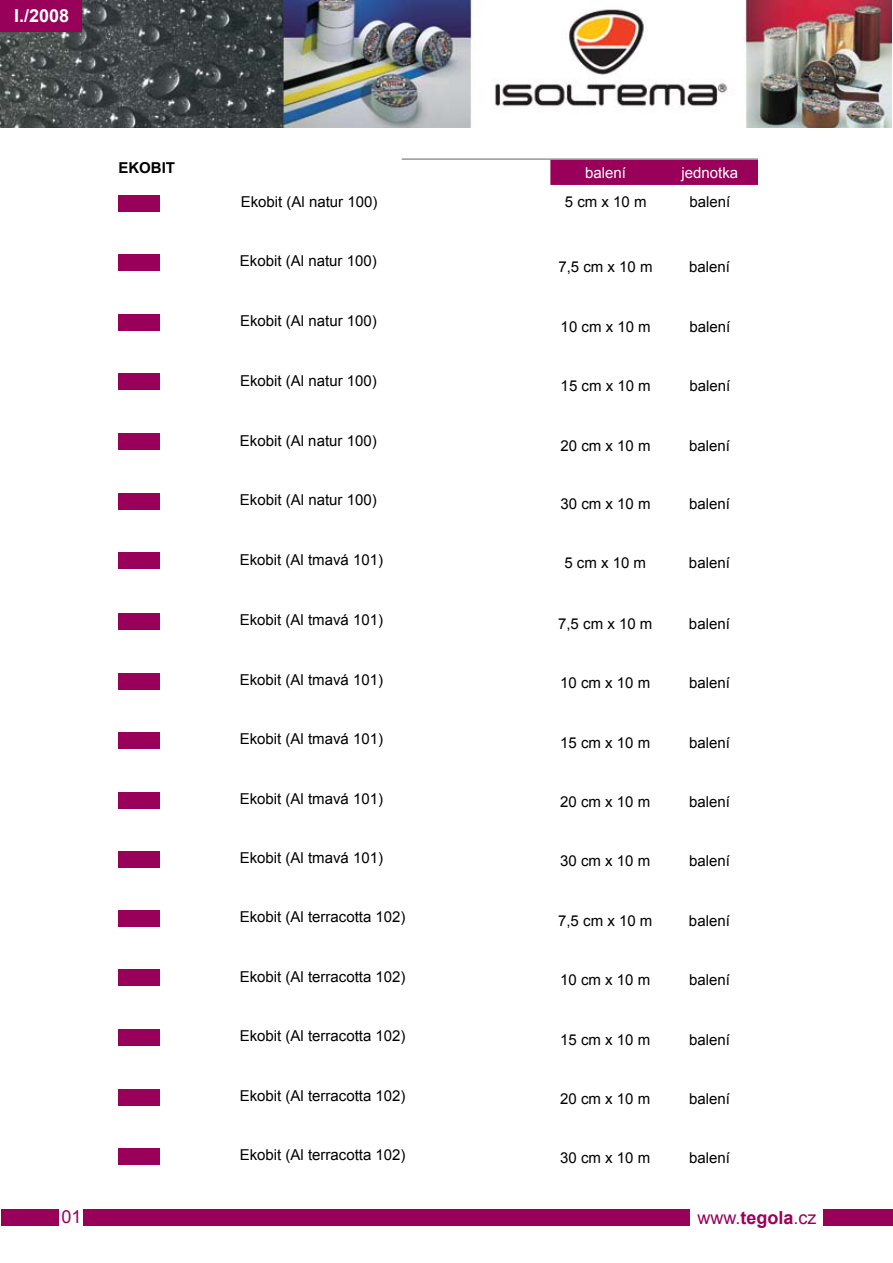
<style>
.page{position:relative;width:893px;height:1263px;background:#fff}
.page>*{position:absolute;margin:0;border:0;box-sizing:border-box;transform-origin:0 0}
.t1{font:18px "Arial";color:#98005a}
.t2{font:700 18px "Arial";color:#fff}
.t3{font:15px "Arial";color:#000}
.t4{font:15px "Arial";color:#fff}
.t5{font:700 15px "Arial";color:#000}
.s1{font-weight:700}
</style>
<div class="page">
<div style="left:119px;top:254px;width:41px;height:16px;background:#98005a"></div>
<div style="left:118px;top:195px;width:41px;height:17px;background:#98005a"></div>
<div style="left:550px;top:160px;width:208px;height:25px;background:#98005a"></div>
<div style="left:119px;top:434px;width:41px;height:16px;background:#98005a"></div>
<div style="left:119px;top:374px;width:41px;height:16px;background:#98005a"></div>
<div style="left:119px;top:493px;width:41px;height:17px;background:#98005a"></div>
<hr style="left:402px;top:158px;width:491px;height:2px;background:#939598">
<div style="left:118px;top:553px;width:41px;height:16px;background:#98005a"></div>
<div style="left:118px;top:613px;width:41px;height:17px;background:#98005a"></div>
<div style="left:118px;top:673px;width:41px;height:16px;background:#98005a"></div>
<div style="left:119px;top:314px;width:41px;height:17px;background:#98005a"></div>
<div style="left:84px;top:1209px;width:606px;height:16px;background:#98005a"></div>
<div style="left:823px;top:1209px;width:70px;height:16px;background:#98005a"></div>
<div style="left:1px;top:1209px;width:57px;height:16px;background:#98005a"></div>
<div style="left:118px;top:732px;width:41px;height:17px;background:#98005a"></div>
<div style="left:118px;top:792px;width:41px;height:16px;background:#98005a"></div>
<img style="left:0;top:0;width:892px;height:127px">
<div style="left:118px;top:851px;width:41px;height:16px;background:#98005a"></div>
<div style="left:118px;top:910px;width:41px;height:17px;background:#98005a"></div>
<div style="left:118px;top:970px;width:41px;height:16px;background:#98005a"></div>
<div style="left:118px;top:1029px;width:41px;height:17px;background:#98005a"></div>
<div style="left:118px;top:1089px;width:41px;height:16px;background:#98005a"></div>
<div style="left:118px;top:1148px;width:41px;height:16px;background:#98005a"></div>
<div style="left:0;top:0;width:82px;height:31px;background:#98005a"></div>
<div style="left:758px;top:153px;width:135px;height:1038px;background:#fff"></div>
<p class="t2" style="left:14px;top:4px;width:57px">I./2008</p>
<p class="t5" style="left:118px;top:158px;width:58px">EKOBIT</p>
<p class="t3" style="left:241px;top:192px;width:138px">Ekobit (Al natur 100)</p>
<p class="t4" style="left:585px;top:163px;width:42px">balení</p>
<p class="t4" style="left:681px;top:163px;width:58px">jednotka</p>
<p class="t3" style="left:565px;top:192px;width:83px">5 cm x 10 m</p>
<p class="t3" style="left:689px;top:192px;width:42px">balení</p>
<p class="t3" style="left:240px;top:251px;width:138px">Ekobit (Al natur 100)</p>
<p class="t3" style="left:558px;top:257px;width:96px">7,5 cm x 10 m</p>
<p class="t3" style="left:689px;top:257px;width:42px">balení</p>
<p class="t3" style="left:240px;top:311px;width:138px">Ekobit (Al natur 100)</p>
<p class="t3" style="left:561px;top:317px;width:92px">10 cm x 10 m</p>
<p class="t3" style="left:689px;top:317px;width:42px">balení</p>
<p class="t3" style="left:240px;top:371px;width:138px">Ekobit (Al natur 100)</p>
<p class="t3" style="left:561px;top:376px;width:92px">15 cm x 10 m</p>
<p class="t3" style="left:689px;top:376px;width:42px">balení</p>
<p class="t3" style="left:240px;top:431px;width:138px">Ekobit (Al natur 100)</p>
<p class="t3" style="left:560px;top:436px;width:92px">20 cm x 10 m</p>
<p class="t3" style="left:689px;top:436px;width:42px">balení</p>
<p class="t3" style="left:240px;top:490px;width:138px">Ekobit (Al natur 100)</p>
<p class="t3" style="left:560px;top:494px;width:92px">30 cm x 10 m</p>
<p class="t3" style="left:689px;top:494px;width:42px">balení</p>
<p class="t3" style="left:240px;top:550px;width:145px">Ekobit (Al tmavá 101)</p>
<p class="t3" style="left:564px;top:553px;width:83px">5 cm x 10 m</p>
<p class="t3" style="left:689px;top:553px;width:42px">balení</p>
<p class="t3" style="left:240px;top:610px;width:145px">Ekobit (Al tmavá 101)</p>
<p class="t3" style="left:558px;top:614px;width:96px">7,5 cm x 10 m</p>
<p class="t3" style="left:689px;top:614px;width:42px">balení</p>
<p class="t3" style="left:240px;top:670px;width:145px">Ekobit (Al tmavá 101)</p>
<p class="t3" style="left:560px;top:673px;width:92px">10 cm x 10 m</p>
<p class="t3" style="left:689px;top:673px;width:42px">balení</p>
<p class="t3" style="left:240px;top:729px;width:145px">Ekobit (Al tmavá 101)</p>
<p class="t3" style="left:560px;top:733px;width:92px">15 cm x 10 m</p>
<p class="t3" style="left:689px;top:733px;width:42px">balení</p>
<p class="t3" style="left:240px;top:789px;width:145px">Ekobit (Al tmavá 101)</p>
<p class="t3" style="left:560px;top:792px;width:92px">20 cm x 10 m</p>
<p class="t3" style="left:689px;top:792px;width:42px">balení</p>
<p class="t3" style="left:240px;top:848px;width:145px">Ekobit (Al tmavá 101)</p>
<p class="t3" style="left:560px;top:851px;width:92px">30 cm x 10 m</p>
<p class="t3" style="left:689px;top:851px;width:42px">balení</p>
<p class="t3" style="left:240px;top:907px;width:167px">Ekobit (Al terracotta 102)</p>
<p class="t3" style="left:558px;top:911px;width:96px">7,5 cm x 10 m</p>
<p class="t3" style="left:689px;top:911px;width:42px">balení</p>
<p class="t3" style="left:240px;top:967px;width:167px">Ekobit (Al terracotta 102)</p>
<p class="t3" style="left:560px;top:970px;width:92px">10 cm x 10 m</p>
<p class="t3" style="left:689px;top:970px;width:42px">balení</p>
<p class="t3" style="left:240px;top:1026px;width:167px">Ekobit (Al terracotta 102)</p>
<p class="t3" style="left:560px;top:1030px;width:92px">15 cm x 10 m</p>
<p class="t3" style="left:689px;top:1030px;width:42px">balení</p>
<p class="t3" style="left:240px;top:1086px;width:167px">Ekobit (Al terracotta 102)</p>
<p class="t3" style="left:560px;top:1089px;width:92px">20 cm x 10 m</p>
<p class="t3" style="left:689px;top:1089px;width:42px">balení</p>
<p class="t3" style="left:240px;top:1145px;width:167px">Ekobit (Al terracotta 102)</p>
<p class="t3" style="left:560px;top:1148px;width:92px">30 cm x 10 m</p>
<p class="t3" style="left:689px;top:1148px;width:42px">balení</p>
<p class="t1" style="left:62px;top:1205px;width:22px">01</p>
<p class="t1" style="left:697px;top:1206px;width:121px">www.<span class="s1">tegola</span>.cz</p>
</div>
